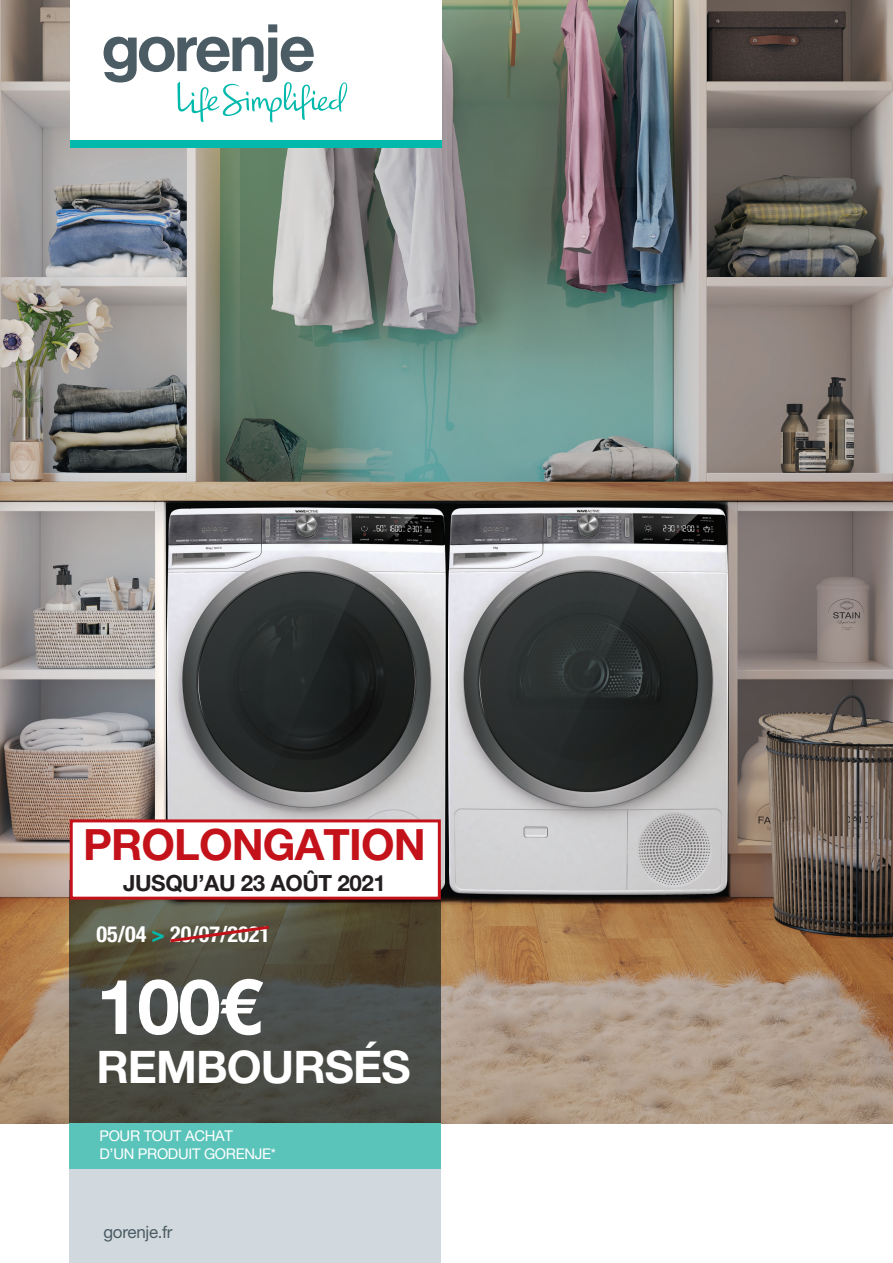
<style>
.page{position:relative;width:893px;height:1263px;background:#fff}
.page>*{position:absolute;margin:0;border:0;box-sizing:border-box;transform-origin:0 0}
.t1{font:700 76.35px "Helvetica Neue LT Pro";color:#fff}
.t2{font:700 45px "Helvetica Neue LT Pro";letter-spacing:-.02em;color:#fff}
.t3{font:700 43.2px "Helvetica Neue LT Pro";letter-spacing:-.02em;color:#c4121a}
.t4{font:700 22.35px "Helvetica Neue LT Pro";letter-spacing:-.02em;color:#231f20}
.t5{font:700 condensed 22.2px "Helvetica Neue LT Pro";color:#fff}
.t6{font:16.95px "Helvetica Neue LT Pro";letter-spacing:-.02em;color:#4c5c65}
.t7{font:14.85px/17.7px "Helvetica Neue LT Pro";letter-spacing:-.02em;color:#fff}
.s1{color:#03b9ac}
</style>
<div class="page">
<img style="left:0;top:0;width:893px;height:1123px">
<div style="left:71px;top:0;width:370px;height:148px;background:#fff"></div>
<div style="left:71px;top:140px;width:370px;height:8px;background:#03b9ac"></div>
<svg style="left:104px;top:24px;width:244px;height:99px"></svg>
<div style="left:70px;top:1151px;width:371px;height:112px;background:#d2d9de"></div>
<svg style="left:70px;top:900px;width:371px;height:223px;background:#4b4b41"></svg>
<div style="left:70px;top:1123px;width:371px;height:46px;background:#5bc4ba"></div>
<svg style="left:167px;top:924px;width:105px;height:20px;background:#654b3d"></svg>
<div style="left:70px;top:819px;width:371px;height:81px;background:#fff;border:3px solid #c4121a"></div>
<h3 class="t3" style="left:83px;top:818px;width:344px">PROLONGATION</h3>
<h3 class="t4" style="left:123px;top:869px;width:264px">JUSQU’AU 23 AOÛT 2021</h3>
<h3 class="t5" style="left:96px;top:920px;width:175px">05/04 <span class="s1">&gt;</span> 20/07/2021</h3>
<h1 class="t1" style="left:96px;top:959px;width:167px">100€</h1>
<h2 class="t2" style="left:96px;top:1039px;width:316px">REMBOURSÉS</h2>
<p class="t7" style="left:99px;top:1127px;width:178px">POUR TOUT ACHAT<br>D’UN PRODUIT GORENJE*</p>
<p class="t6" style="left:103px;top:1221px;width:71px">gorenje.fr</p>
</div>
